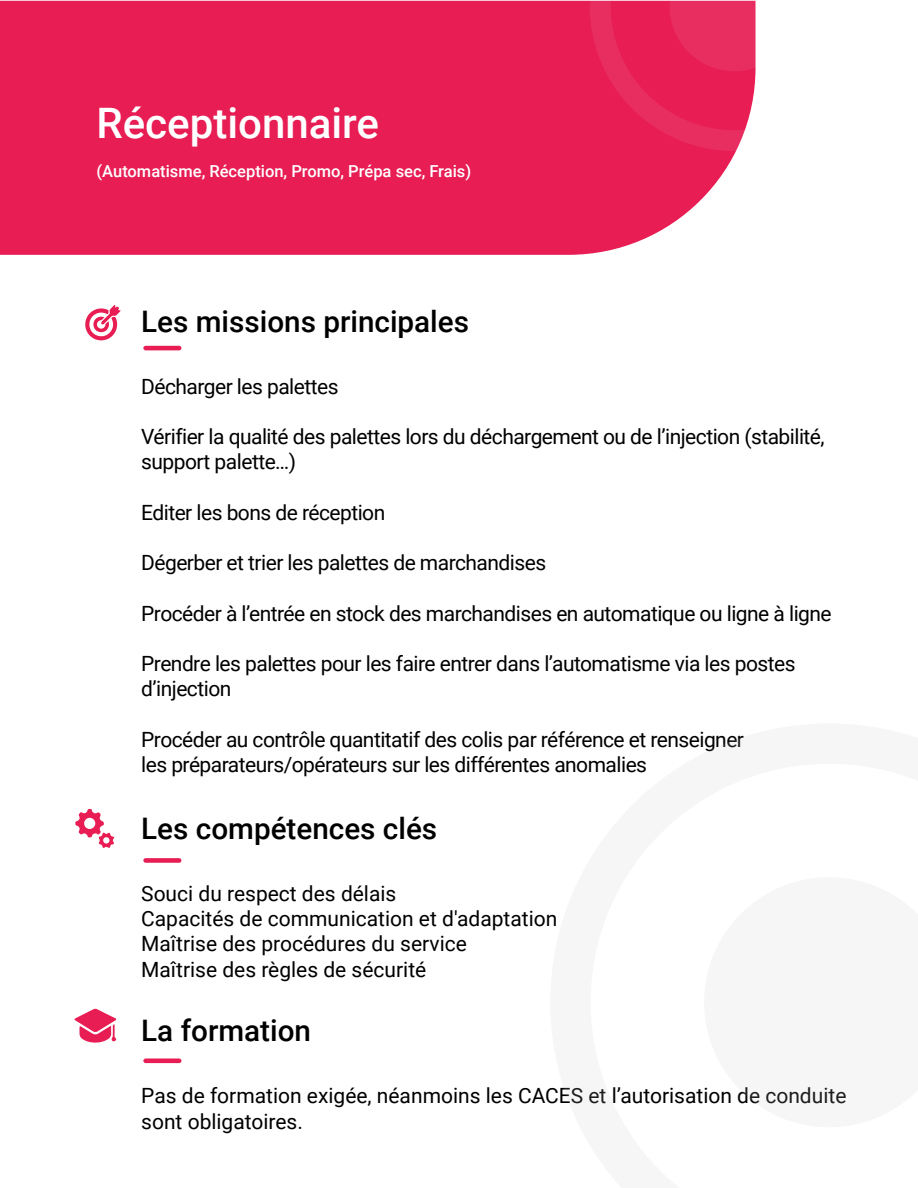
<style>
.page{position:relative;width:918px;height:1188px;background:#fff}
.page>*{position:absolute;margin:0;border:0;box-sizing:border-box;transform-origin:0 0}
.t1{font:500 42px "Roboto";color:#fff}
.t2{font:500 29.7px "Roboto";color:#000}
.t3{font:21px/25.2px "Roboto";letter-spacing:-.025em;color:#000}
.t4{font:21px/25.2px "Roboto";color:#000}
.t5{font:500 16.5px "Roboto";color:#fff}
</style>
<div class="page">
<div style="left:0;top:1px;width:736px;height:254px;background:#e71d54"></div>
<hr style="left:143px;top:346px;width:38px;height:4px;background:#e71d54;border-radius:2px">
<div style="left:143px;top:858px;width:38px;height:5px;background:#e71d54;border-radius:2px"></div>
<div style="left:143px;top:1058px;width:38px;height:5px;background:#e71d54;border-radius:2px"></div>
<svg style="left:590px;top:0;width:166px;height:151px;background:#e8295d"></svg>
<svg style="left:85px;top:305px;width:36px;height:36px"></svg>
<svg style="left:75px;top:809px;width:39px;height:39px"></svg>
<svg style="left:75px;top:1009px;width:41px;height:34px"></svg>
<h1 class="t1" style="left:97px;top:94px;width:284px">Réceptionnaire</h1>
<p class="t5" style="left:97px;top:160px;width:376px">(Automatisme, Réception, Promo, Prépa sec, Frais)</p>
<h2 class="t2" style="left:141px;top:301px;width:329px">Les missions principales</h2>
<p class="t3" style="left:141px;top:373px;width:199px">Décharger les palettes</p>
<p class="t3" style="left:141px;top:423px;width:685px">Vérifier la qualité des palettes lors du déchargement ou de l’injection (stabilité, support palette…)</p>
<p class="t3" style="left:141px;top:499px;width:246px">Editer les bons de réception</p>
<p class="t3" style="left:141px;top:549px;width:407px">Dégerber et trier les palettes de marchandises</p>
<p class="t3" style="left:141px;top:600px;width:692px">Procéder à l’entrée en stock des marchandises en automatique ou ligne à ligne</p>
<p class="t3" style="left:141px;top:650px;width:656px">Prendre les palettes pour les faire entrer dans l’automatisme via les postes d’injection</p>
<p class="t3" style="left:141px;top:726px;width:604px">Procéder au contrôle quantitatif des colis par référence et renseigner les préparateurs/opérateurs sur les différentes anomalies</p>
<h2 class="t2" style="left:141px;top:808px;width:298px">Les compétences clés</h2>
<p class="t4" style="left:141px;top:880px;width:418px">Souci du respect des délais<br>Capacités de communication et d'adaptation Maîtrise des procédures du service<br>Maîtrise des règles de sécurité</p>
<h2 class="t2" style="left:141px;top:1009px;width:171px">La formation</h2>
<p class="t4" style="left:141px;top:1083px;width:707px">Pas de formation exigée, néanmoins les CACES et l’autorisation de conduite sont obligatoires.</p>
</div>
